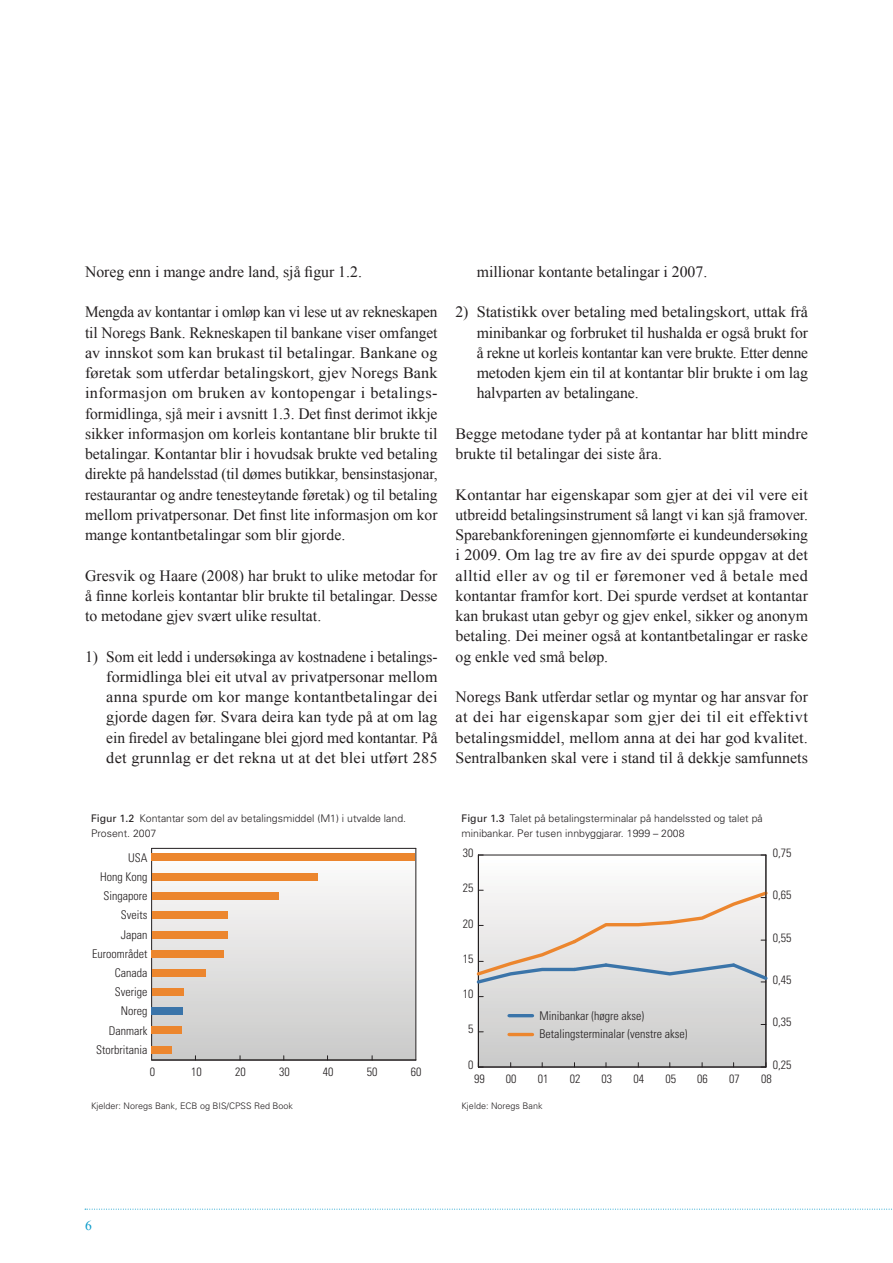
<style>
.page{position:relative;width:893px;height:1263px;background:#fff}
.page>*{position:absolute;margin:0;border:0;box-sizing:border-box;transform-origin:0 0}
.t1{font:15.75px/20.2px "Times New Roman";color:#231f20;text-align:justify}
.t2{font:13.5px "Times New Roman";color:#0a9bca}
.t3{font:300 condensed 12px/19.2px "Univers";color:#231f20}
.t4{font:300 10.5px/15px "Univers";color:#231f20}
.t5{font:300 9px "Univers";color:#231f20}
.s1{font-weight:400}
</style>
<div class="page">
<svg style="left:85px;top:1209px;width:807px;height:1px"></svg>
<svg style="left:480px;top:855px;width:286px;height:212px"></svg>
<div style="left:478px;top:855px;width:5px;height:212px;border:1px solid #231f20"></div>
<hr style="left:478px;top:1067px;width:288px;height:1px;background:#231f20">
<hr style="left:766px;top:855px;width:1px;height:212px;background:#231f20">
<svg style="left:761px;top:1063px;width:6px;height:5px"></svg>
<svg style="left:476px;top:889px;width:292px;height:97px"></svg>
<hr style="left:509px;top:1014px;width:23px;height:3px;background:#3a74a9">
<hr style="left:509px;top:1033px;width:23px;height:3px;background:#ec862e">
<svg style="left:152px;top:849px;width:264px;height:211px"></svg>
<hr style="left:151px;top:848px;width:1px;height:212px;background:#231f20">
<div style="left:152px;top:1046px;width:20px;height:8px;background:#ec862e"></div>
<div style="left:152px;top:1026px;width:30px;height:8px;background:#ec862e"></div>
<div style="left:152px;top:1007px;width:31px;height:8px;background:#3a74a9"></div>
<div style="left:152px;top:988px;width:32px;height:8px;background:#ec862e"></div>
<div style="left:152px;top:969px;width:54px;height:7px;background:#ec862e"></div>
<div style="left:152px;top:950px;width:72px;height:7px;background:#ec862e"></div>
<div style="left:152px;top:931px;width:75px;height:7px;background:#ec862e"></div>
<div style="left:152px;top:911px;width:75px;height:8px;background:#ec862e"></div>
<div style="left:152px;top:892px;width:127px;height:8px;background:#ec862e"></div>
<div style="left:152px;top:873px;width:165px;height:8px;background:#ec862e"></div>
<div style="left:152px;top:853px;width:263px;height:8px;background:#ec862e"></div>
<hr style="left:152px;top:1060px;width:264px;height:1px;background:#231f20">
<hr style="left:152px;top:848px;width:264px;height:1px;background:#231f20">
<hr style="left:416px;top:848px;width:1px;height:212px;background:#231f20">
<p class="t1" style="left:85px;top:261px;width:278px">Noreg enn i mange andre land, sjå figur 1.2.</p>
<p class="t1" style="left:85px;top:302px;width:354px">Mengda av kontantar i omløp kan vi lese ut av rekneskapen til Noregs Bank. Rekneskapen til bankane viser omfanget av innskot som kan brukast til betalingar. Bankane og føretak som utferdar betalingskort, gjev Noregs Bank informasjon om bruken av kontopengar i betalings&shy;formidlinga, sjå meir i avsnitt 1.3. Det finst derimot ikkje sikker informasjon om korleis kontantane blir brukte til betalingar. Kontantar blir i hovudsak brukte ved betaling direkte på handelsstad (til dømes butikkar, bensinstasjonar, restaurantar og andre tenesteytande føretak) og til betaling mellom privatpersonar. Det finst lite informasjon om kor mange kontantbetalingar som blir gjorde.</p>
<p class="t1" style="left:85px;top:565px;width:354px">Gresvik og Haare (2008) har brukt to ulike metodar for å finne korleis kontantar blir brukte til betalingar. Desse to metodane gjev svært ulike resultat.</p>
<p class="t1" style="left:106px;top:646px;width:333px;text-indent:-21px">1) Som eit ledd i undersøkinga av kostnadene i betalings&shy;formidlinga blei eit utval av privatpersonar mellom anna spurde om kor mange kontantbetalingar dei gjorde dagen før. Svara deira kan tyde på at om lag ein firedel av betalingane blei gjord med kontantar. På det grunnlag er det rekna ut at det blei utført 285</p>
<p class="t1" style="left:477px;top:261px;width:232px">millionar kontante betalingar i 2007.</p>
<p class="t1" style="left:477px;top:302px;width:333px;text-indent:-21px">2) Statistikk over betaling med betalingskort, uttak frå minibankar og forbruket til hushalda er også brukt for å rekne ut korleis kontantar kan vere brukte. Etter denne metoden kjem ein til at kontantar blir brukte i om lag halvparten av betalingane.</p>
<p class="t1" style="left:455px;top:423px;width:354px">Begge metodane tyder på at kontantar har blitt mindre brukte til betalingar dei siste åra.</p>
<p class="t1" style="left:455px;top:484px;width:354px">Kontantar har eigenskapar som gjer at dei vil vere eit utbreidd betalingsinstrument så langt vi kan sjå framover.<br>Sparebankforeningen gjennomførte ei kundeundersøking i 2009. Om lag tre av fire av dei spurde oppgav at det alltid eller av og til er føremoner ved å betale med kontantar framfor kort. Dei spurde verdset at kontantar kan brukast utan gebyr og gjev enkel, sikker og anonym betaling. Dei meiner også at kontantbetalingar er raske og enkle ved små beløp.</p>
<p class="t1" style="left:455px;top:687px;width:354px">Noregs Bank utferdar setlar og myntar og har ansvar for at dei har eigenskapar som gjer dei til eit effektivt betalingsmiddel, mellom anna at dei har god kvalitet.<br>Sentralbanken skal vere i stand til å dekkje samfunnets</p>
<p class="t4" style="left:91px;top:812px;width:317px"><span class="s1">Figur 1.2</span> Kontantar som del av betalingsmiddel (M1) i utvalde land.<br>Prosent. 2007</p>
<p class="t3" style="left:92px;top:849px;width:57px;text-align:right">USA<br>Hong Kong<br>Singapore<br>Sveits<br>Japan<br>Euroområdet<br>Canada<br>Sverige<br>Noreg<br>Danmark<br>Storbritania</p>
<p class="t3" style="left:150px;top:1063px;width:7px">0</p>
<p class="t3" style="left:191px;top:1063px;width:12px">10</p>
<p class="t3" style="left:235px;top:1063px;width:12px">20</p>
<p class="t3" style="left:279px;top:1063px;width:12px">30</p>
<p class="t3" style="left:323px;top:1063px;width:12px">40</p>
<p class="t3" style="left:367px;top:1063px;width:12px">50</p>
<p class="t3" style="left:411px;top:1063px;width:12px">60</p>
<p class="t5" style="left:91px;top:1102px;width:204px">Kjelder: Noregs Bank, ECB og BIS/CPSS Red Book</p>
<p class="t4" style="left:461px;top:812px;width:303px"><span class="s1">Figur 1.3</span> Talet på betalingsterminalar på handelssted og talet på minibankar. Per tusen innbyggjarar. 1999 – 2008</p>
<p class="t3" style="left:463px;top:844px;width:12px">30</p>
<p class="t3" style="left:463px;top:880px;width:12px">25</p>
<p class="t3" style="left:463px;top:915px;width:12px">20</p>
<p class="t3" style="left:463px;top:950px;width:12px">15</p>
<p class="t3" style="left:463px;top:985px;width:12px">10</p>
<p class="t3" style="left:468px;top:1021px;width:7px">5</p>
<p class="t3" style="left:539px;top:1008px;width:149px;line-height:18px">Minibankar (høgre akse)<br>Betalingsterminalar (venstre akse)</p>
<p class="t3" style="left:468px;top:1056px;width:7px">0</p>
<p class="t3" style="left:773px;top:844px;width:20px">0,75</p>
<p class="t3" style="left:773px;top:887px;width:20px">0,65</p>
<p class="t3" style="left:773px;top:929px;width:20px">0,55</p>
<p class="t3" style="left:773px;top:971px;width:20px">0,45</p>
<p class="t3" style="left:773px;top:1014px;width:20px">0,35</p>
<p class="t3" style="left:773px;top:1056px;width:20px">0,25</p>
<p class="t3" style="left:474px;top:1070px;width:12px">99</p>
<p class="t3" style="left:506px;top:1070px;width:12px">00</p>
<p class="t3" style="left:538px;top:1070px;width:12px">01</p>
<p class="t3" style="left:570px;top:1070px;width:12px">02</p>
<p class="t3" style="left:602px;top:1070px;width:12px">03</p>
<p class="t3" style="left:633px;top:1070px;width:12px">04</p>
<p class="t3" style="left:665px;top:1070px;width:12px">05</p>
<p class="t3" style="left:697px;top:1070px;width:12px">06</p>
<p class="t3" style="left:729px;top:1070px;width:12px">07</p>
<p class="t3" style="left:761px;top:1070px;width:12px">08</p>
<p class="t5" style="left:461px;top:1102px;width:83px">Kjelde: Noregs Bank</p>
<p class="t2" style="left:85px;top:1218px;width:8px">6</p>
</div>
